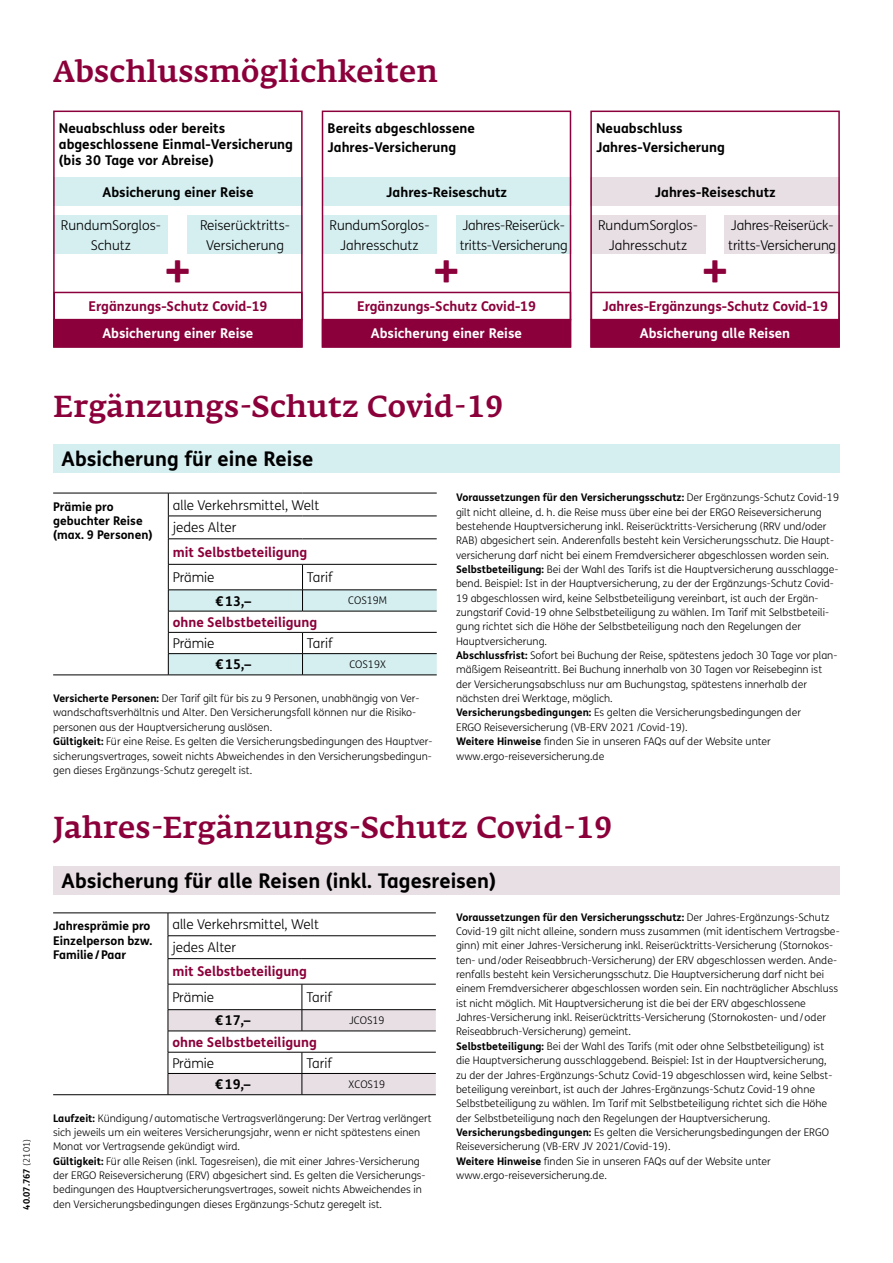
<style>
.page{position:relative;width:893px;height:1263px;background:#fff}
.page>*{position:absolute;margin:0;border:0;box-sizing:border-box;transform-origin:0 0}
.t1{font:700 45px "FS Me";color:#8b003a}
.t2{font:500 30px "Fedra Serif A Pro";letter-spacing:.01em;color:#8b003a}
.t3{font:700 20.25px "FS Me";color:#000}
.t4{font:300 13.5px/19.2px "FS Me";color:#000}
.t5{font:700 13.5px/16.2px "FS Me";color:#000}
.t6{font:700 13.5px "FS Me";color:#8b003a}
.t7{font:700 13.5px "FS Me";color:#fff}
.t8{font:700 12px/14.4px "FS Me";color:#000}
.t9{font:300 10.5px/14.4px "FS Me";color:#000}
.t10{font:700 9px "FS Me";color:#000}
.s1{font-weight:300}
.s2{font-weight:700}
</style>
<div class="page">
<svg style="left:168px;top:494px;width:269px;height:181px"></svg>
<hr style="left:53px;top:493px;width:115px;height:1px;background:#000">
<hr style="left:53px;top:675px;width:115px;height:1px;background:#000">
<hr style="left:168px;top:493px;width:135px;height:1px;background:#000">
<hr style="left:303px;top:493px;width:134px;height:1px;background:#000">
<hr style="left:168px;top:675px;width:135px;height:1px;background:#000">
<hr style="left:303px;top:675px;width:134px;height:1px;background:#000">
<div style="left:53px;top:178px;width:250px;height:28px;background:#d5eef0"></div>
<div style="left:53px;top:216px;width:115px;height:38px;background:#d5eef0"></div>
<div style="left:187px;top:216px;width:116px;height:38px;background:#d5eef0"></div>
<div style="left:53px;top:292px;width:250px;height:28px;border:2px solid #8b003a"></div>
<div style="left:54px;top:320px;width:248px;height:27px;background:#8b003a"></div>
<div style="left:53px;top:319px;width:250px;height:29px;border:2px solid #8b003a"></div>
<div style="left:53px;top:111px;width:250px;height:237px;border:2px solid #8b003a"></div>
<div style="left:322px;top:178px;width:249px;height:28px;background:#d5eef0"></div>
<div style="left:322px;top:216px;width:115px;height:38px;background:#d5eef0"></div>
<div style="left:456px;top:216px;width:115px;height:38px;background:#d5eef0"></div>
<div style="left:322px;top:292px;width:249px;height:28px;border:2px solid #8b003a"></div>
<div style="left:322px;top:320px;width:248px;height:27px;background:#8b003a"></div>
<div style="left:322px;top:319px;width:249px;height:29px;border:2px solid #8b003a"></div>
<div style="left:322px;top:111px;width:249px;height:237px;border:2px solid #8b003a"></div>
<div style="left:591px;top:178px;width:249px;height:28px;background:#e7dfe4"></div>
<div style="left:591px;top:216px;width:114px;height:38px;background:#e7dfe4"></div>
<div style="left:725px;top:216px;width:115px;height:38px;background:#e7dfe4"></div>
<div style="left:591px;top:292px;width:249px;height:28px;border:2px solid #8b003a"></div>
<div style="left:591px;top:320px;width:248px;height:27px;background:#8b003a"></div>
<div style="left:590px;top:319px;width:250px;height:29px;border:2px solid #8b003a"></div>
<div style="left:590px;top:111px;width:250px;height:237px;border:2px solid #8b003a"></div>
<hr style="left:53px;top:913px;width:115px;height:1px;background:#000">
<svg style="left:168px;top:913px;width:268px;height:182px"></svg>
<hr style="left:53px;top:1094px;width:115px;height:1px;background:#000">
<div style="left:53px;top:444px;width:787px;height:29px;background:#d5eef0"></div>
<div style="left:53px;top:866px;width:787px;height:29px;background:#e7dfe4"></div>
<p class="t10" style="left:20px;top:1210px;width:72px;rotate:-90deg">40.07.767 <span class="s1">(2101)</span></p>
<h2 class="t2" style="left:53px;top:54px;width:386px">Abschlussmöglichkeiten</h2>
<p class="t5" style="left:59px;top:119px;width:236px">Neuabschluss oder bereits abgeschlossene Einmal-Versicherung (bis 30 Tage vor Abreise)</p>
<p class="t5" style="left:327px;top:118px;width:149px;line-height:19.2px">Bereits abgeschlossene<br>Jahres-Versicherung</p>
<p class="t5" style="left:596px;top:118px;width:130px;line-height:19.2px">Neuabschluss<br>Jahres-Versicherung</p>
<p class="t5" style="left:103px;top:183px;width:153px">Absicherung einer Reise</p>
<p class="t4" style="left:61px;top:216px;width:101px;text-align:center">RundumSorglos-<br>Schutz</p>
<p class="t4" style="left:200px;top:216px;width:92px;text-align:center">Reiserücktritts-<br>Versicherung</p>
<p class="t5" style="left:386px;top:183px;width:122px">Jahres-Reiseschutz</p>
<p class="t4" style="left:330px;top:216px;width:101px;text-align:center">RundumSorglos-<br>Jahresschutz</p>
<p class="t4" style="left:460px;top:216px;width:109px">Jahres-Reiserück&shy;tritts-Versicherung</p>
<p class="t5" style="left:655px;top:183px;width:122px">Jahres-Reiseschutz</p>
<p class="t4" style="left:598px;top:216px;width:101px;text-align:center">RundumSorglos-<br>Jahresschutz</p>
<p class="t4" style="left:728px;top:216px;width:109px">Jahres-Reiserück&shy;tritts-Versicherung</p>
<h1 class="t1" style="left:165px;top:236px;width:28px">+</h1>
<h1 class="t1" style="left:433px;top:236px;width:28px">+</h1>
<h1 class="t1" style="left:702px;top:236px;width:28px">+</h1>
<p class="t6" style="left:88px;top:296px;width:181px">Ergänzungs-Schutz Covid-19</p>
<p class="t6" style="left:357px;top:296px;width:181px">Ergänzungs-Schutz Covid-19</p>
<p class="t6" style="left:602px;top:296px;width:227px">Jahres-Ergänzungs-Schutz Covid-19</p>
<p class="t7" style="left:102px;top:323px;width:153px">Absicherung einer Reise</p>
<p class="t7" style="left:371px;top:323px;width:153px">Absicherung einer Reise</p>
<p class="t7" style="left:640px;top:323px;width:152px">Absicherung alle Reisen</p>
<h2 class="t2" style="left:53px;top:389px;width:452px">Ergänzungs-Schutz Covid-19</h2>
<h3 class="t3" style="left:62px;top:443px;width:253px">Absicherung für eine Reise</h3>
<p class="t8" style="left:53px;top:498px;width:101px">Prämie pro gebuchter Reise (max. 9 Personen)</p>
<p class="t4" style="left:173px;top:493px;width:148px;line-height:23px">alle Verkehrsmittel, Welt jedes Alter</p>
<p class="t6" style="left:173px;top:541px;width:136px">mit Selbstbeteiligung</p>
<p class="t4" style="left:173px;top:567px;width:43px">Prämie</p>
<p class="t4" style="left:307px;top:567px;width:27px">Tarif</p>
<p class="t5" style="left:216px;top:592px;width:37px">€13,–</p>
<p class="t9" style="left:348px;top:593px;width:40px">COS19M</p>
<p class="t6" style="left:173px;top:611px;width:146px">ohne Selbstbeteiligung</p>
<p class="t4" style="left:173px;top:633px;width:43px">Prämie</p>
<p class="t4" style="left:307px;top:633px;width:27px">Tarif</p>
<p class="t5" style="left:216px;top:656px;width:37px">€15,–</p>
<p class="t9" style="left:349px;top:657px;width:38px">COS19X</p>
<p class="t9" style="left:53px;top:691px;width:381px"><span class="s2">Versicherte Personen:</span> Der Tarif gilt für bis zu 9 Personen, unabhängig von Ver&shy;wandschaftsverhältnis und Alter. Den Versicherungsfall können nur die Risiko&shy;personen aus der Hauptversicherung auslösen.<br><span class="s2">Gültigkeit:</span> Für eine Reise. Es gelten die Versicherungsbedingungen des Hauptver&shy;sicherungsvertrages, soweit nichts Abweichendes in den Versicherungsbedingun&shy;gen dieses Ergänzungs-Schutz geregelt ist.</p>
<p class="t9" style="left:456px;top:490px;width:384px"><span class="s2">Voraussetzungen für den Versicherungsschutz:</span> Der Ergänzungs-Schutz Covid-19 gilt nicht alleine, d. h. die Reise muss über eine bei der ERGO Reiseversicherung bestehende Hauptversicherung inkl. Reiserücktritts-Versicherung (RRV und/oder RAB) abgesichert sein. Anderenfalls besteht kein Versicherungsschutz. Die Haupt&shy;versicherung darf nicht bei einem Fremdversicherer abgeschlossen worden sein.<br><span class="s2">Selbstbeteiligung:</span> Bei der Wahl des Tarifs ist die Hauptversicherung ausschlagge&shy;bend. Beispiel: Ist in der Hauptversicherung, zu der der Ergänzungs-Schutz Covid-19 abgeschlossen wird, keine Selbstbeteiligung vereinbart, ist auch der Ergän&shy;zungstarif Covid-19 ohne Selbstbeteiligung zu wählen. Im Tarif mit Selbstbeteili&shy;gung richtet sich die Höhe der Selbstbeteiligung nach den Regelungen der Hauptversicherung.<br><span class="s2">Abschlussfrist:</span> Sofort bei Buchung der Reise, spätestens jedoch 30 Tage vor plan&shy;mäßigem Reiseantritt. Bei Buchung innerhalb von 30 Tagen vor Reisebeginn ist der Versicherungsabschluss nur am Buchungstag, spätestens innerhalb der nächsten drei Werktage, möglich.<br><span class="s2">Versicherungsbedingungen:</span> Es gelten die Versicherungsbedingungen der<br>ERGO Reiseversicherung (VB-ERV 2021 /Covid-19).<br><span class="s2">Weitere Hinweise</span> finden Sie in unseren FAQs auf der Website unter www.ergo-reiseversicherung.de</p>
<h2 class="t2" style="left:53px;top:810px;width:561px">Jahres-Ergänzungs-Schutz Covid-19</h2>
<h3 class="t3" style="left:62px;top:865px;width:436px">Absicherung für alle Reisen (inkl. Tagesreisen)</h3>
<p class="t8" style="left:53px;top:918px;width:101px">Jahresprämie pro<br>Einzelperson bzw.<br>Familie/Paar</p>
<p class="t4" style="left:172px;top:913px;width:148px;line-height:23px">alle Verkehrsmittel, Welt jedes Alter</p>
<p class="t6" style="left:172px;top:961px;width:136px">mit Selbstbeteiligung</p>
<p class="t4" style="left:172px;top:987px;width:43px">Prämie</p>
<p class="t4" style="left:306px;top:987px;width:27px">Tarif</p>
<p class="t5" style="left:215px;top:1012px;width:37px">€17,–</p>
<p class="t9" style="left:349px;top:1013px;width:37px">JCOS19</p>
<p class="t6" style="left:172px;top:1031px;width:146px">ohne Selbstbeteiligung</p>
<p class="t4" style="left:172px;top:1053px;width:43px">Prämie</p>
<p class="t4" style="left:306px;top:1053px;width:27px">Tarif</p>
<p class="t5" style="left:215px;top:1075px;width:37px">€19,–</p>
<p class="t9" style="left:349px;top:1077px;width:38px">XCOS19</p>
<p class="t9" style="left:53px;top:1110px;width:380px"><span class="s2">Laufzeit:</span> Kündigung/automatische Vertragsverlängerung: Der Vertrag verlängert sich jeweils um ein weiteres Versicherungsjahr, wenn er nicht spätestens einen Monat vor Vertragsende gekündigt wird.<br><span class="s2">Gültigkeit:</span> Für alle Reisen (inkl. Tagesreisen), die mit einer Jahres-Versicherung der ERGO Reiseversicherung (ERV) abgesichert sind. Es gelten die Versicherungs&shy;bedingungen des Hauptversicherungsvertrages, soweit nichts Abweichendes in den Versicherungsbedingungen dieses Ergänzungs-Schutz geregelt ist.</p>
<p class="t9" style="left:456px;top:909px;width:385px"><span class="s2">Voraussetzungen für den Versicherungsschutz:</span> Der Jahres-Ergänzungs-Schutz Covid-19 gilt nicht alleine, sondern muss zusammen (mit identischem Vertragsbe&shy;ginn) mit einer Jahres-Versicherung inkl. Reiserücktritts-Versicherung (Stornokos&shy;ten- und/oder Reiseabbruch-Versicherung) der ERV abgeschlossen werden. Ande&shy;renfalls besteht kein Versicherungsschutz. Die Hauptversicherung darf nicht bei einem Fremdversicherer abgeschlossen worden sein. Ein nachträglicher Abschluss ist nicht möglich. Mit Hauptversicherung ist die bei der ERV abgeschlossene Jahres-Versicherung inkl. Reiserücktritts-Versicherung (Stornokosten- und/oder Reiseabbruch-Versicherung) gemeint.<br><span class="s2">Selbstbeteiligung:</span> Bei der Wahl des Tarifs (mit oder ohne Selbstbeteiligung) ist die Hauptversicherung ausschlaggebend. Beispiel: Ist in der Hauptversicherung, zu der der Jahres-Ergänzungs-Schutz Covid-19 abgeschlossen wird, keine Selbst&shy;beteiligung vereinbart, ist auch der Jahres-Ergänzungs-Schutz Covid-19 ohne Selbstbeteiligung zu wählen. Im Tarif mit Selbstbeteiligung richtet sich die Höhe der Selbstbeteiligung nach den Regelungen der Hauptversicherung.<br><span class="s2">Versicherungsbedingungen:</span> Es gelten die Versicherungsbedingungen der ERGO Reiseversicherung (VB-ERV JV 2021/Covid-19).<br><span class="s2">Weitere Hinweise</span> finden Sie in unseren FAQs auf der Website unter www.ergo-reiseversicherung.de.</p>
</div>
